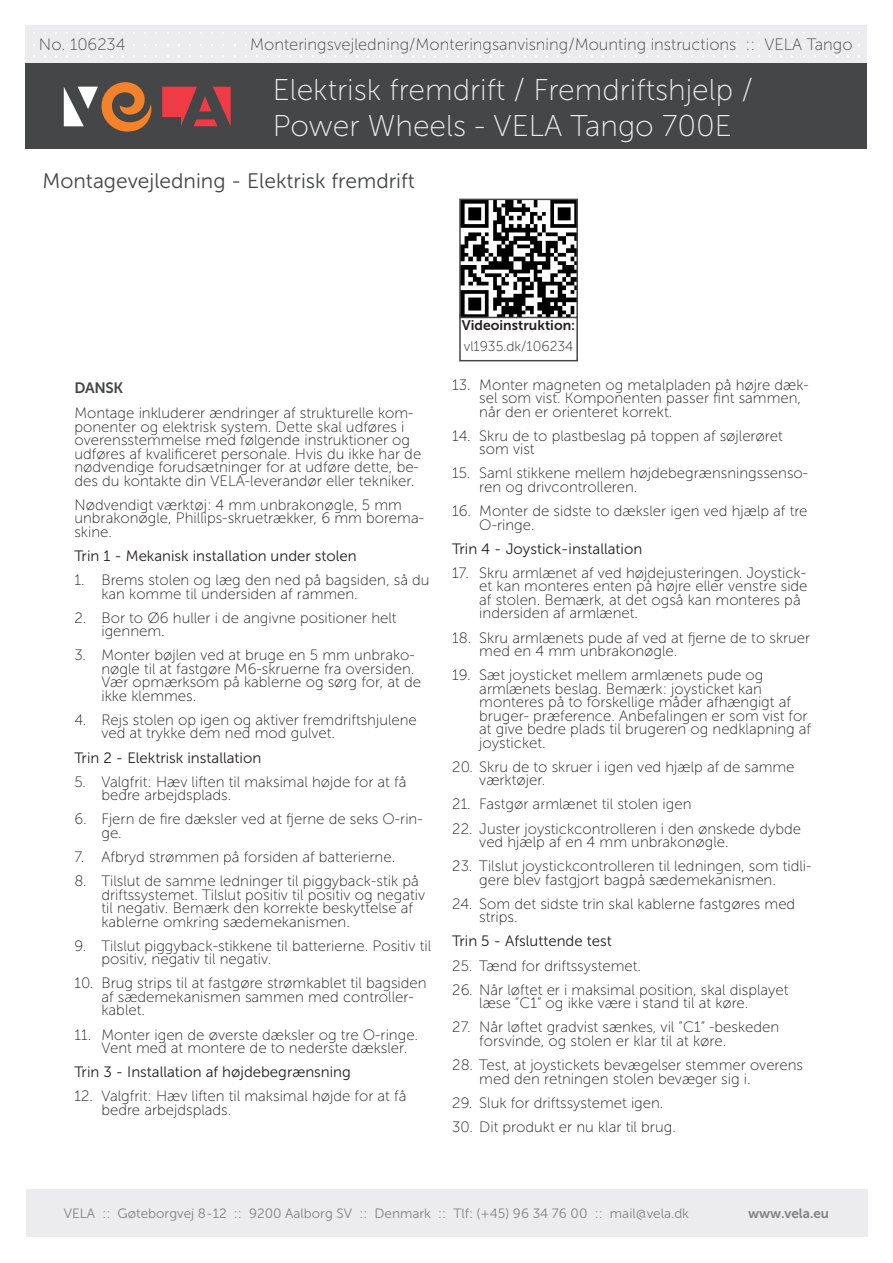
<style>
.page{position:relative;width:893px;height:1263px;background:#fff}
.page>*{position:absolute;margin:0;border:0;box-sizing:border-box;transform-origin:0 0}
.Titeloverskrift{font:30px/36px "Museo Sans 100";color:#ececee}
.Overskrift_orange{font:21px "Museo Sans 300";color:#454647}
.Titeloverskrift-2{font:16.5px "Museo Sans 100";color:#454647}
.Brødtekst_med_afsnitsafstand{font:15px/13.5px "Museo Sans 100";color:#231f20}
.Brødtekst_med_afsnitsafstand-2{font:15px "Museo Sans 300";color:#231f20}
.Underoverskrifter{font:15px "Museo Sans 700";letter-spacing:-.02em;color:#454647}
.Bullit_tekst{font:13.95px "Museo Sans 700";color:#231f20}
.Bullit_tekst-2{font:13.95px "Museo Sans 100";color:#231f20}
.t1{font:13.5px "Museo Sans 300";color:#808285}
.t2{font:13.5px "Museo Sans 700";color:#808285}
</style>
<div class="page">
<div style="left:26px;top:26px;width:841px;height:38px;background:#ececee"></div>
<div style="left:26px;top:64px;width:841px;height:85px;background:#454647"></div>
<svg style="left:162px;top:87px;width:69px;height:39px"></svg>
<svg style="left:64px;top:82px;width:88px;height:50px"></svg>
<div style="left:26px;top:1189px;width:841px;height:48px;background:#ececee"></div>
<div style="left:459px;top:314px;width:119px;height:47px;border:2px solid #454647"></div>
<img style="left:462px;top:202px;width:113px;height:113px">
<div style="left:459px;top:199px;width:119px;height:119px;border:2px solid #454647"></div>
<p class="Titeloverskrift-2" style="left:39px;top:35px;width:88px">No. 106234</p>
<p class="Titeloverskrift-2" style="left:250px;top:35px;width:604px">Monteringsvejledning/Monteringsanvisning/Mounting instructions :: VELA Tango</p>
<p class="Titeloverskrift" style="left:273px;top:73px;width:482px">Elektrisk fremdrift / Fremdriftshjelp /<br>Power Wheels - VELA Tango 700E</p>
<p class="Overskrift_orange" style="left:43px;top:169px;width:374px">Montagevejledning - Elektrisk fremdrift</p>
<p class="Underoverskrifter" style="left:74px;top:380px;width:50px">DANSK</p>
<p class="Brødtekst_med_afsnitsafstand" style="left:74px;top:406px;width:348px">Montage inkluderer ændringer af strukturelle kom&shy;ponenter og elektrisk system. Dette skal udføres i overensstemmelse med følgende instruktioner og udføres af kvalificeret personale. Hvis du ikke har de nødvendige forudsætninger for at udføre dette, be&shy;des du kontakte din VELA-leverandør eller tekniker.</p>
<p class="Brødtekst_med_afsnitsafstand" style="left:74px;top:498px;width:351px">Nødvendigt værktøj: 4 mm unbrakonøgle, 5 mm unbrakonøgle, Phillips-skruetrækker, 6 mm borema&shy;skine.</p>
<p class="Brødtekst_med_afsnitsafstand-2" style="left:74px;top:548px;width:284px">Trin 1 - Mekanisk installation under stolen</p>
<p class="Brødtekst_med_afsnitsafstand" style="left:101px;top:573px;width:330px;text-indent:-27px">1. Brems stolen og læg den ned på bagsiden, så du kan komme til undersiden af rammen.</p>
<p class="Brødtekst_med_afsnitsafstand" style="left:101px;top:611px;width:297px;text-indent:-27px">2. Bor to Ø6 huller i de angivne positioner helt igennem.</p>
<p class="Brødtekst_med_afsnitsafstand" style="left:101px;top:648px;width:321px;text-indent:-27px">3. Monter bøjlen ved at bruge en 5 mm unbrako&shy;nøgle til at fastgøre M6-skruerne fra oversiden.<br>Vær opmærksom på kablerne og sørg for, at de ikke klemmes.</p>
<p class="Brødtekst_med_afsnitsafstand" style="left:101px;top:713px;width:317px;text-indent:-27px">4. Rejs stolen op igen og aktiver fremdriftshjulene ved at trykke dem ned mod gulvet.</p>
<p class="Brødtekst_med_afsnitsafstand-2" style="left:74px;top:749px;width:188px">Trin 2 - Elektrisk installation</p>
<p class="Brødtekst_med_afsnitsafstand" style="left:101px;top:775px;width:306px;text-indent:-27px">5. Valgfrit: Hæv liften til maksimal højde for at få bedre arbejdsplads.</p>
<p class="Brødtekst_med_afsnitsafstand" style="left:101px;top:813px;width:323px;text-indent:-27px">6. Fjern de fire dæksler ved at fjerne de seks O-rin&shy;ge.</p>
<p class="Brødtekst_med_afsnitsafstand" style="left:74px;top:850px;width:322px">7. Afbryd strømmen på forsiden af batterierne.</p>
<p class="Brødtekst_med_afsnitsafstand" style="left:101px;top:874px;width:325px;text-indent:-27px">8. Tilslut de samme ledninger til piggyback-stik på driftssystemet. Tilslut positiv til positiv og negativ til negativ. Bemærk den korrekte beskyttelse af kablerne omkring sædemekanismen.</p>
<p class="Brødtekst_med_afsnitsafstand" style="left:101px;top:939px;width:331px;text-indent:-27px">9. Tilslut piggyback-stikkene til batterierne. Positiv til positiv, negativ til negativ.</p>
<p class="Brødtekst_med_afsnitsafstand" style="left:101px;top:977px;width:327px;text-indent:-27px">10. Brug strips til at fastgøre strømkablet til bagsiden af sædemekanismen sammen med controller&shy;kablet.</p>
<p class="Brødtekst_med_afsnitsafstand" style="left:101px;top:1028px;width:318px;text-indent:-27px">11. Monter igen de øverste dæksler og tre O-ringe.<br>Vent med at montere de to nederste dæksler.</p>
<p class="Brødtekst_med_afsnitsafstand-2" style="left:74px;top:1064px;width:278px">Trin 3 - Installation af højdebegrænsning</p>
<p class="Brødtekst_med_afsnitsafstand" style="left:101px;top:1089px;width:306px;text-indent:-27px">12. Valgfrit: Hæv liften til maksimal højde for at få bedre arbejdsplads.</p>
<p class="Bullit_tekst" style="left:462px;top:317px;width:115px">Videoinstruktion:</p>
<p class="Bullit_tekst-2" style="left:464px;top:339px;width:111px">vl1935.dk/106234</p>
<p class="Brødtekst_med_afsnitsafstand" style="left:479px;top:378px;width:331px;text-indent:-27px">13. Monter magneten og metalpladen på højre dæk&shy;sel som vist. Komponenten passer fint sammen, når den er orienteret korrekt.</p>
<p class="Brødtekst_med_afsnitsafstand" style="left:479px;top:429px;width:305px;text-indent:-27px">14. Skru de to plastbeslag på toppen af søjlerøret som vist</p>
<p class="Brødtekst_med_afsnitsafstand" style="left:479px;top:467px;width:330px;text-indent:-27px">15. Saml stikkene mellem højdebegrænsningssenso&shy;ren og drivcontrolleren.</p>
<p class="Brødtekst_med_afsnitsafstand" style="left:479px;top:504px;width:330px;text-indent:-27px">16. Monter de sidste to dæksler igen ved hjælp af tre<br>O-ringe.</p>
<p class="Brødtekst_med_afsnitsafstand-2" style="left:452px;top:540px;width:192px">Trin 4 - Joystick-installation</p>
<p class="Brødtekst_med_afsnitsafstand" style="left:479px;top:566px;width:330px;text-indent:-27px">17. Skru armlænet af ved højdejusteringen. Joystick&shy;et kan monteres enten på højre eller venstre side af stolen. Bemærk, at det også kan monteres på indersiden af armlænet.</p>
<p class="Brødtekst_med_afsnitsafstand" style="left:479px;top:631px;width:333px;text-indent:-27px">18. Skru armlænets pude af ved at fjerne de to skruer med en 4 mm unbrakonøgle.</p>
<p class="Brødtekst_med_afsnitsafstand" style="left:479px;top:668px;width:333px;text-indent:-27px">19. Sæt joysticket mellem armlænets pude og armlænets beslag. Bemærk: joysticket kan monteres på to forskellige måder afhængigt af bruger- præference. Anbefalingen er som vist for at give bedre plads til brugeren og nedklapning af joysticket.</p>
<p class="Brødtekst_med_afsnitsafstand" style="left:479px;top:760px;width:317px;text-indent:-27px">20. Skru de to skruer i igen ved hjælp af de samme værktøjer.</p>
<p class="Brødtekst_med_afsnitsafstand" style="left:452px;top:798px;width:241px">21. Fastgør armlænet til stolen igen</p>
<p class="Brødtekst_med_afsnitsafstand" style="left:479px;top:822px;width:323px;text-indent:-27px">22. Juster joystickcontrolleren i den ønskede dybde ved hjælp af en 4 mm unbrakonøgle.</p>
<p class="Brødtekst_med_afsnitsafstand" style="left:452px;top:859px;width:361px;text-align:center">23. Tilslut joystickcontrolleren til ledningen, som tidli&shy;gere blev fastgjort bagpå sædemekanismen.</p>
<p class="Brødtekst_med_afsnitsafstand" style="left:479px;top:897px;width:318px;text-indent:-27px">24. Som det sidste trin skal kablerne fastgøres med strips.</p>
<p class="Brødtekst_med_afsnitsafstand-2" style="left:452px;top:933px;width:161px">Trin 5 - Afsluttende test</p>
<p class="Brødtekst_med_afsnitsafstand" style="left:452px;top:959px;width:190px">25. Tænd for driftssystemet.</p>
<p class="Brødtekst_med_afsnitsafstand" style="left:479px;top:983px;width:311px;text-indent:-27px">26. Når løftet er i maksimal position, skal displayet læse ”C1” og ikke være i stand til at køre.</p>
<p class="Brødtekst_med_afsnitsafstand" style="left:479px;top:1021px;width:301px;text-indent:-27px">27. Når løftet gradvist sænkes, vil ”C1” -beskeden forsvinde, og stolen er klar til at køre.</p>
<p class="Brødtekst_med_afsnitsafstand" style="left:479px;top:1058px;width:325px;text-indent:-27px">28. Test, at joystickets bevægelser stemmer overens med den retningen stolen bevæger sig i.</p>
<p class="Brødtekst_med_afsnitsafstand" style="left:452px;top:1096px;width:213px">29. Sluk for driftssystemet igen.</p>
<p class="Brødtekst_med_afsnitsafstand" style="left:452px;top:1120px;width:225px">30. Dit produkt er nu klar til brug.</p>
<p class="t1" style="left:64px;top:1206px;width:627px">VELA :: Gøteborgvej 8-12 :: 9200 Aalborg SV :: Denmark :: Tlf: (+45) 96 34 76 00 :: mail@vela.dk</p>
<p class="t2" style="left:748px;top:1206px;width:83px">www.vela.eu</p>
</div>
